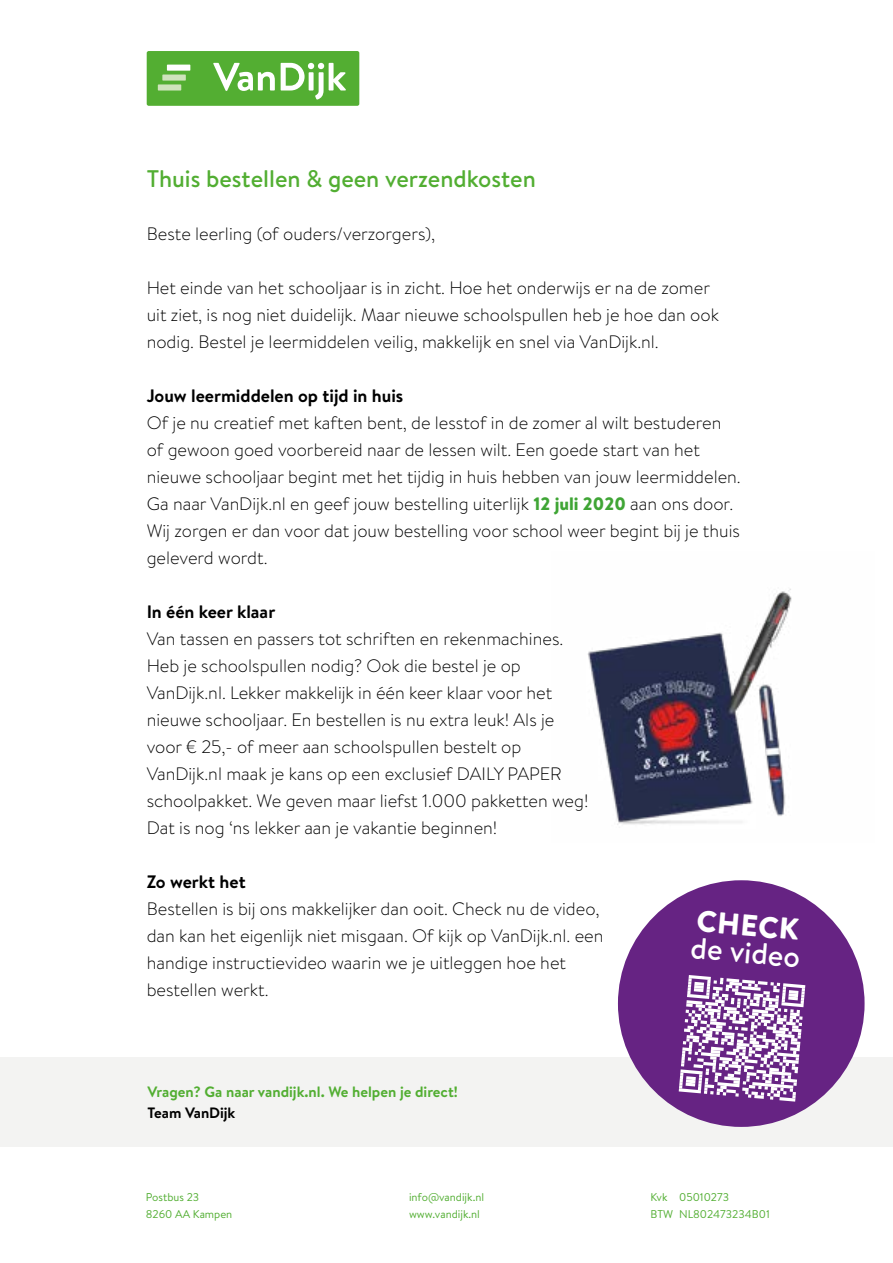
<style>
.page{position:relative;width:893px;height:1263px;background:#fff}
.page>*{position:absolute;margin:0;border:0;box-sizing:border-box;transform-origin:0 0}
.t1{font:500 30px "Brandon Text";color:#fff}
.t2{font:900 30px "Brandon Text";color:#fff}
.t3{font:500 24px "Brandon Text";color:#52ae32}
.t4{font:300 18px/27px "Brandon Text";color:#000}
.t5{font:700 18px "Brandon Text";color:#000}
.t6{font:700 15px "Brandon Text";color:#52ae32}
.t7{font:700 15px "Brandon Text";color:#000}
.t8{font:11.25px/16.5px "Brandon Text";color:#52ae32}
.s1{font-weight:900;color:#3fa535}
</style>
<div class="page">
<div style="left:0;top:1057px;width:893px;height:89px;background:#f3f3f2"></div>
<div style="left:147px;top:51px;width:212px;height:55px;background:#53ae32;border-radius:2px"></div>
<svg style="left:213px;top:63px;width:62px;height:28px"></svg>
<svg style="left:281px;top:63px;width:65px;height:37px"></svg>
<div style="left:167px;top:65px;width:23px;height:6px;background:#fff"></div>
<div style="left:158px;top:84px;width:23px;height:7px;background:#cfe3bc"></div>
<div style="left:162px;top:75px;width:24px;height:6px;background:#cfe3bc"></div>
<img style="left:588px;top:589px;width:204px;height:236px">
<div style="left:618px;top:880px;width:247px;height:247px;background:#662383;border-radius:50%"></div>
<svg style="left:679px;top:975px;width:126px;height:126px"></svg>
<h2 class="t3" style="left:147px;top:162px;width:391px">Thuis bestellen &amp; geen verzendkosten</h2>
<p class="t4" style="left:147px;top:220px;width:290px">Beste leerling (of ouders/verzorgers),</p>
<p class="t4" style="left:147px;top:274px;width:574px">Het einde van het schooljaar is in zicht. Hoe het onderwijs er na de zomer uit ziet, is nog niet duidelijk. Maar nieuwe schoolspullen heb je hoe dan ook nodig. Bestel je leermiddelen veilig, makkelijk en snel via VanDijk.nl.</p>
<p class="t5" style="left:147px;top:383px;width:258px">Jouw leermiddelen op tijd in huis</p>
<p class="t4" style="left:147px;top:409px;width:596px">Of je nu creatief met kaften bent, de lesstof in de zomer al wilt bestuderen of gewoon goed voorbereid naar de lessen wilt. Een goede start van het nieuwe schooljaar begint met het tijdig in huis hebben van jouw leermiddelen.<br>Ga naar VanDijk.nl en geef jouw bestelling uiterlijk <span class="s1">12 juli 2020</span> aan ons door.<br>Wij zorgen er dan voor dat jouw bestelling voor school weer begint bij je thuis geleverd wordt.</p>
<p class="t5" style="left:147px;top:599px;width:130px">In één keer klaar</p>
<p class="t4" style="left:147px;top:625px;width:443px">Van tassen en passers tot schriften en rekenmachines.<br>Heb je schoolspullen nodig? Ook die bestel je op VanDijk.nl. Lekker makkelijk in één keer klaar voor het nieuwe schooljaar. En bestellen is nu extra leuk! Als je voor € 25,- of meer aan schoolspullen bestelt op VanDijk.nl maak je kans op een exclusief DAILY PAPER schoolpakket. We geven maar liefst 1.000 pakketten weg!<br>Dat is nog ‘ns lekker aan je vakantie beginnen!</p>
<p class="t5" style="left:147px;top:869px;width:100px">Zo werkt het</p>
<p class="t4" style="left:147px;top:895px;width:458px">Bestellen is bij ons makkelijker dan ooit. Check nu de video, dan kan het eigenlijk niet misgaan. Of kijk op VanDijk.nl. een handige instructievideo waarin we je uitleggen hoe het bestellen werkt.</p>
<h1 class="t2" style="left:698px;top:900px;width:104px;rotate:5deg">CHECK</h1>
<h1 class="t1" style="left:693px;top:927px;width:111px;rotate:5deg">de video</h1>
<p class="t6" style="left:148px;top:1081px;width:312px">Vragen? Ga naar vandijk.nl. We helpen je direct!</p>
<p class="t7" style="left:148px;top:1102px;width:89px">Team VanDijk</p>
<p class="t8" style="left:146px;top:1188px;width:88px">Postbus 23<br>8260 AA Kampen</p>
<p class="t8" style="left:409px;top:1188px;width:77px">info@vandijk.nl www.vandijk.nl</p>
<p class="t8" style="left:651px;top:1188px;width:121px">Kvk 05010273<br>BTW NL802473234B01</p>
</div>
